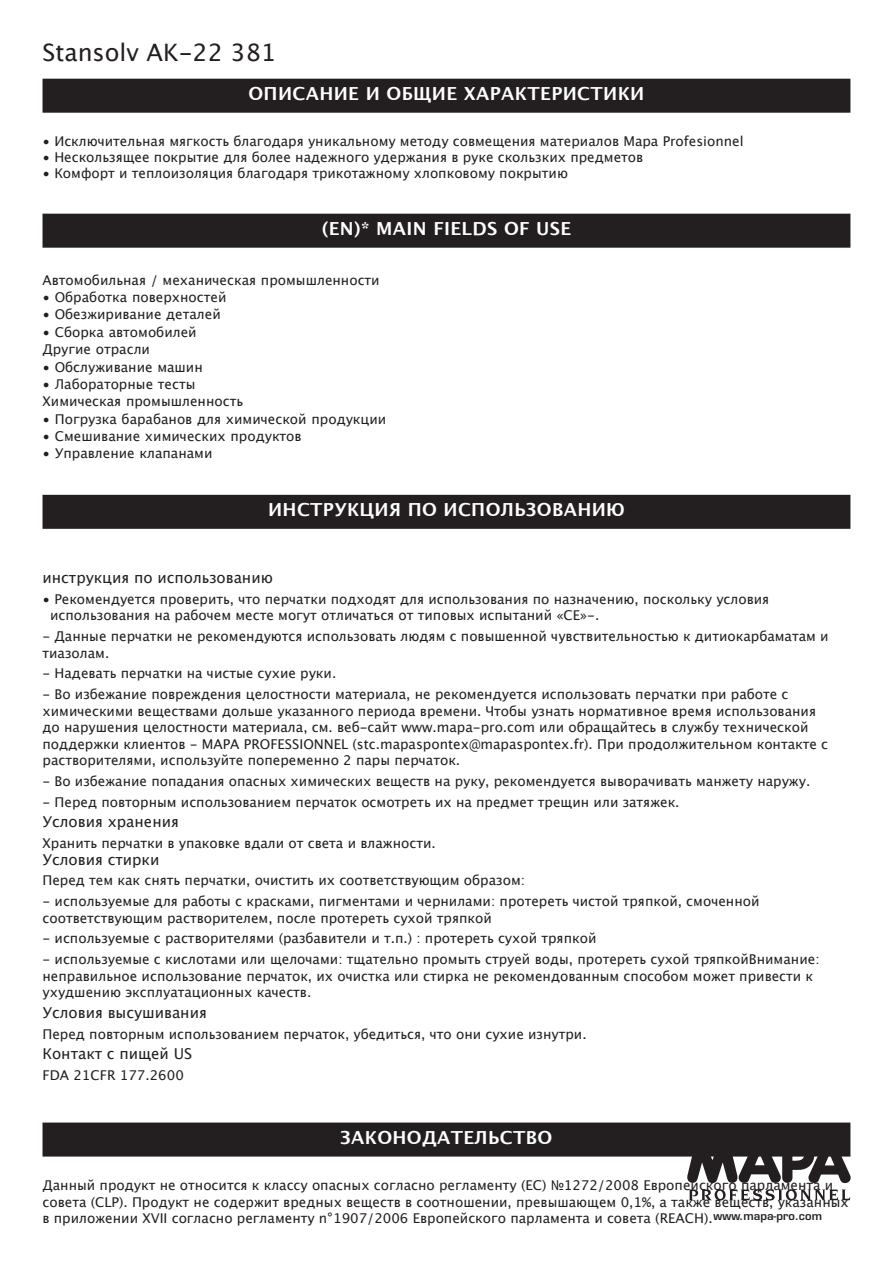
<style>
.page{position:relative;width:893px;height:1263px;background:#fff}
.page>*{position:absolute;margin:0;border:0;box-sizing:border-box;transform-origin:0 0}
._07__Nom_produit_rap{font:24px "Lucida Grande";color:#231f20}
._08__Titre_bandeau_n{font:700 18px "Lucida Grande";letter-spacing:.02em;color:#fff}
._10__Texte{font:15px "Lucida Grande";color:#231f20}
._10__Texte-2{font:13.5px/16.5px "Lucida Grande";color:#231f20}
.formatage_balise{font:13.5px "Lucida Grande";color:#231f20}
.secteur_texte{font:13.5px "Lucida Grande";color:#231f20}
.secteur_titre{font:13.5px "Lucida Grande";color:#231f20}
.t1{font:600 11.1px "Eurostile";color:#231f20}
</style>
<div class="page">
<svg style="left:687px;top:1138px;width:164px;height:62px"></svg>
<div style="left:43px;top:79px;width:807px;height:34px;background:#231f20"></div>
<div style="left:43px;top:214px;width:807px;height:34px;background:#231f20"></div>
<div style="left:43px;top:495px;width:807px;height:34px;background:#231f20"></div>
<div style="left:43px;top:1122px;width:807px;height:34px;background:#231f20"></div>
<p class="_07__Nom_produit_rap" style="left:43px;top:33px;width:235px">Stansolv AK-22 381</p>
<p class="_08__Titre_bandeau_n" style="left:248px;top:79px;width:397px">ОПИСАНИЕ И ОБЩИЕ ХАРАКТЕРИСТИКИ</p>
<p class="formatage_balise" style="left:43px;top:130px;width:703px">• Исключительная мягкость благодаря уникальному методу совмещения материалов Mapa Profesionnel</p>
<p class="formatage_balise" style="left:43px;top:146px;width:602px">• Нескользящее покрытие для более надежного удержания в руке скользких предметов</p>
<p class="formatage_balise" style="left:43px;top:163px;width:527px">• Комфорт и теплоизоляция благодаря трикотажному хлопковому покрытию</p>
<p class="_08__Titre_bandeau_n" style="left:322px;top:214px;width:251px">(EN)* MAIN FIELDS OF USE</p>
<p class="secteur_titre" style="left:43px;top:269px;width:339px">Автомобильная / механическая промышленности</p>
<p class="secteur_texte" style="left:43px;top:286px;width:185px">• Обработка поверхностей</p>
<p class="secteur_texte" style="left:43px;top:304px;width:180px">• Обезжиривание деталей</p>
<p class="secteur_texte" style="left:43px;top:321px;width:156px">• Сборка автомобилей</p>
<p class="secteur_titre" style="left:43px;top:338px;width:109px">Другие отрасли</p>
<p class="secteur_texte" style="left:43px;top:356px;width:162px">• Обслуживание машин</p>
<p class="secteur_texte" style="left:43px;top:373px;width:154px">• Лабораторные тесты</p>
<p class="secteur_titre" style="left:43px;top:391px;width:202px">Химическая промышленность</p>
<p class="secteur_texte" style="left:43px;top:408px;width:345px">• Погрузка барабанов для химической продукции</p>
<p class="secteur_texte" style="left:43px;top:425px;width:261px">• Смешивание химических продуктов</p>
<p class="secteur_texte" style="left:43px;top:443px;width:172px">• Управление клапанами</p>
<p class="_08__Titre_bandeau_n" style="left:268px;top:495px;width:358px">ИНСТРУКЦИЯ ПО ИСПОЛЬЗОВАНИЮ</p>
<p class="_10__Texte" style="left:43px;top:566px;width:232px">инструкция по использованию</p>
<p class="_10__Texte-2" style="left:50px;top:591px;width:721px;text-indent:-8px">• Рекомендуется проверить, что перчатки подходят для использования по назначению, поскольку условия использования на рабочем месте могут отличаться от типовых испытаний «CE»-.</p>
<p class="_10__Texte-2" style="left:43px;top:628px;width:788px">- Данные перчатки не рекомендуются использовать людям с повышенной чувствительностью к дитиокарбаматам и тиазолам.</p>
<p class="_10__Texte-2" style="left:43px;top:666px;width:295px">- Надевать перчатки на чистые сухие руки.</p>
<p class="_10__Texte-2" style="left:43px;top:686px;width:787px">- Во избежание повреждения целостности материала, не рекомендуется использовать перчатки при работе с химическими веществами дольше указанного периода времени. Чтобы узнать нормативное время использования до нарушения целостности материала, см. веб-сайт www.mapa-pro.com или обращайтесь в службу технической поддержки клиентов - MAPA PROFESSIONNEL (stc.mapaspontex@mapaspontex.fr). При продолжительном контакте с растворителями, используйте попеременно 2 пары перчаток.</p>
<p class="_10__Texte-2" style="left:43px;top:773px;width:769px">- Во избежание попадания опасных химических веществ на руку, рекомендуется выворачивать манжету наружу.</p>
<p class="_10__Texte-2" style="left:43px;top:794px;width:638px">- Перед повторным использованием перчаток осмотреть их на предмет трещин или затяжек.</p>
<p class="_10__Texte" style="left:43px;top:810px;width:138px">Условия хранения</p>
<p class="_10__Texte-2" style="left:43px;top:835px;width:395px">Хранить перчатки в упаковке вдали от света и влажности.</p>
<p class="_10__Texte" style="left:43px;top:847px;width:118px">Условия стирки</p>
<p class="_10__Texte-2" style="left:43px;top:873px;width:484px">Перед тем как снять перчатки, очистить их соответствующим образом:</p>
<p class="_10__Texte-2" style="left:43px;top:893px;width:718px">- используемые для работы с красками, пигментами и чернилами: протереть чистой тряпкой, смоченной соответствующим растворителем, после протереть сухой тряпкой</p>
<p class="_10__Texte-2" style="left:43px;top:931px;width:555px">- используемые с растворителями (разбавители и т.п.) : протереть сухой тряпкой</p>
<p class="_10__Texte-2" style="left:43px;top:951px;width:779px">- используемые с кислотами или щелочами: тщательно промыть струей воды, протереть сухой тряпкойВнимание: неправильное использование перчаток, их очистка или стирка не рекомендованным способом может привести к ухудшению эксплуатационных качеств.</p>
<p class="_10__Texte" style="left:43px;top:1000px;width:166px">Условия высушивания</p>
<p class="_10__Texte-2" style="left:43px;top:1026px;width:546px">Перед повторным использованием перчаток, убедиться, что они сухие изнутри.</p>
<p class="_10__Texte" style="left:43px;top:1042px;width:151px">Контакт с пищей US</p>
<p class="_10__Texte-2" style="left:43px;top:1067px;width:143px">FDA 21CFR 177.2600</p>
<p class="_08__Titre_bandeau_n" style="left:340px;top:1123px;width:213px">ЗАКОНОДАТЕЛЬСТВО</p>
<p class="_10__Texte-2" style="left:43px;top:1177px;width:808px">Данный продукт не относится к классу опасных согласно регламенту (ЕС) №1272/2008 Европейского парламента и совета (CLP). Продукт не содержит вредных веществ в соотношении, превышающем 0,1%, а также веществ, указанных в приложении XVII согласно регламенту n°1907/2006 Европейского парламента и совета (REACH).</p>
<p class="t1" style="left:714px;top:1209px;width:110px">www.mapa-pro.com</p>
</div>
